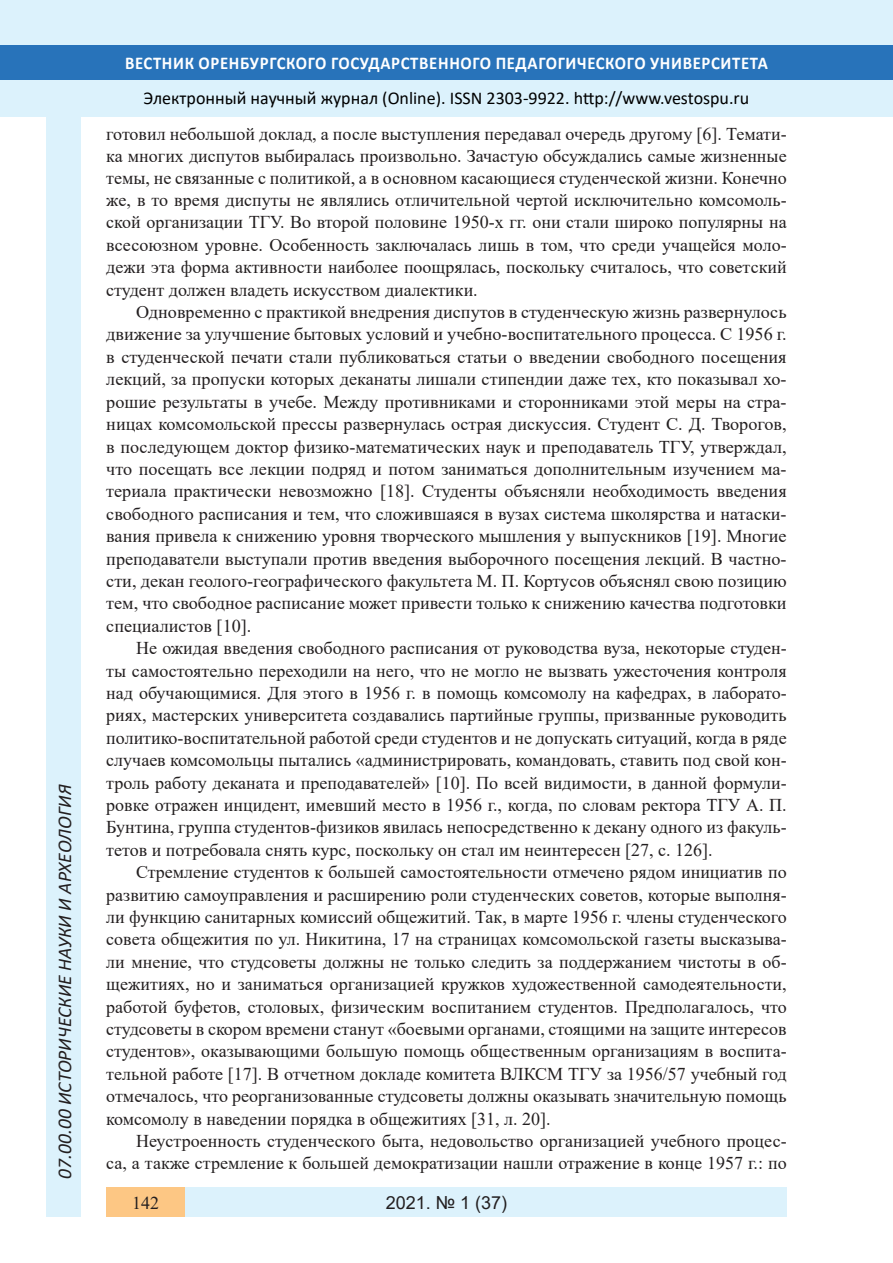
<style>
.page{position:relative;width:893px;height:1263px;background:#fff}
.page>*{position:absolute;margin:0;border:0;box-sizing:border-box;transform-origin:0 0}
.t1{font:italic 19.5px "Calibri";color:#231f20}
.Стиль2{font:18px/22.4px "Times New Roman";color:#231f20;text-align:justify}
.t2{font:18px "Calibri";color:#000}
.t3{font:700 18px "Calibri";letter-spacing:.04em;color:#fff;scale:.93 1}
.t4{font:18px "Arial";color:#231f20}
.t5{font:700 18px "Book Antiqua";color:#231f20}
</style>
<div class="page">
<div style="left:0;top:0;width:893px;height:116px;background:#dcf2fc"></div>
<div style="left:0;top:45px;width:893px;height:34px;background:#2873ba"></div>
<div style="left:106px;top:1188px;width:681px;height:29px;background:#dcf2fc"></div>
<div style="left:106px;top:1188px;width:79px;height:29px;background:#fdc784"></div>
<div style="left:47px;top:116px;width:34px;height:1101px;background:#dcf2fc"></div>
<p class="t1" style="left:51px;top:1179px;width:395px;rotate:-90deg">07.00.00 ИСТОРИЧЕСКИЕ НАУКИ И АРХЕОЛОГИЯ</p>
<p class="t1" style="left:51px;top:1105px;width:206px;rotate:-90deg">БИОЛОГИЧЕСКИЕ НАУКИ</p>
<p class="t1" style="left:51px;top:1169px;width:11px;rotate:-90deg">3</p>
<p class="t3" style="left:125px;top:50px;width:693px">ВЕСТНИК ОРЕНБУРГСКОГО ГОСУДАРСТВЕННОГО ПЕДАГОГИЧЕСКОГО УНИВЕРСИТЕТА</p>
<p class="t2" style="left:144px;top:85px;width:607px">Электронный научный журнал (Online). ISSN 2303-9922. http://www.vestospu.ru</p>
<p class="t2" style="left:583px;top:85px;width:13px">t</p>
<p class="t2" style="left:583px;top:85px;width:13px">t</p>
<p class="Стиль2" style="left:106px;top:122px;width:682px">готовил небольшой доклад, а после выступления передавал очередь другому [6]. Темати&shy;ка многих диспутов выбиралась произвольно. Зачастую обсуждались самые жизненные темы, не связанные с политикой, а в основном касающиеся студенческой жизни. Конечно же, в то время диспуты не являлись отличительной чертой исключительно комсомоль&shy;ской организации ТГУ. Во второй половине 1950-х гг. они стали широко популярны на всесоюзном уровне. Особенность заключалась лишь в том, что среди учащейся моло&shy;дежи эта форма активности наиболее поощрялась, поскольку считалось, что советский студент должен владеть искусством диалектики.</p>
<p class="Стиль2" style="left:106px;top:300px;width:682px;text-indent:30px">Одновременно с практикой внедрения диспутов в студенческую жизнь развернулось движение за улучшение бытовых условий и учебно-воспитательного процесса. С 1956 г. в студенческой печати стали публиковаться статьи о введении свободного посещения лекций, за пропуски которых деканаты лишали стипендии даже тех, кто показывал хо&shy;рошие результаты в учебе. Между противниками и сторонниками этой меры на стра&shy;ницах комсомольской прессы развернулась острая дискуссия. Студент С. Д. Творогов, в последующем доктор физико-математических наук и преподаватель ТГУ, утверждал, что посещать все лекции подряд и потом заниматься дополнительным изучением ма&shy;териала практически невозможно [18]. Студенты объясняли необходимость введения свободного расписания и тем, что сложившаяся в вузах система школярства и натаски&shy;вания привела к снижению уровня творческого мышления у выпускников [19]. Многие преподаватели выступали против введения выборочного посещения лекций. В частно&shy;сти, декан геолого-географического факультета М. П. Кортусов объяснял свою позицию тем, что свободное расписание может привести только к снижению качества подготовки специалистов [10].</p>
<p class="Стиль2" style="left:106px;top:636px;width:682px;text-indent:30px">Не ожидая введения свободного расписания от руководства вуза, некоторые студен&shy;ты самостоятельно переходили на него, что не могло не вызвать ужесточения контроля над обучающимися. Для этого в 1956 г. в помощь комсомолу на кафедрах, в лаборато&shy;риях, мастерских университета создавались партийные группы, призванные руководить политико-воспитательной работой среди студентов и не допускать ситуаций, когда в ряде случаев комсомольцы пытались «администрировать, командовать, ставить под свой кон&shy;троль работу деканата и преподавателей» [10]. По всей видимости, в данной формули&shy;ровке отражен инцидент, имевший место в 1956 г., когда, по словам ректора ТГУ А. П.<br>Бунтина, группа студентов-физиков явилась непосредственно к декану одного из факуль&shy;тетов и потребовала снять курс, поскольку он стал им неинтересен [27, с. 126].</p>
<p class="Стиль2" style="left:106px;top:860px;width:682px;text-indent:30px">Стремление студентов к большей самостоятельности отмечено рядом инициатив по развитию самоуправления и расширению роли студенческих советов, которые выполня&shy;ли функцию санитарных комиссий общежитий. Так, в марте 1956 г. члены студенческого совета общежития по ул. Никитина, 17 на страницах комсомольской газеты высказыва&shy;ли мнение, что студсоветы должны не только следить за поддержанием чистоты в об&shy;щежитиях, но и заниматься организацией кружков художественной самодеятельности, работой буфетов, столовых, физическим воспитанием студентов. Предполагалось, что студсоветы в скором времени станут «боевыми органами, стоящими на защите интересов студентов», оказывающими большую помощь общественным организациям в воспита&shy;тельной работе [17]. В отчетном докладе комитета ВЛКСМ ТГУ за 1956/57 учебный год отмечалось, что реорганизованные студсоветы должны оказывать значительную помощь комсомолу в наведении порядка в общежитиях [31, л. 20].</p>
<p class="Стиль2" style="left:106px;top:1129px;width:682px;text-align:right">Неустроенность студенческого быта, недовольство организацией учебного процес-<br>са, а также стремление к большей демократизации нашли отражение в конце 1957 г.: по</p>
<p class="t5" style="left:390px;top:1190px;width:37px">2018</p>
<p class="t5" style="left:479px;top:1190px;width:25px">25)</p>
<p class="t4" style="left:386px;top:1190px;width:123px">2021. № 1 (37)</p>
<p class="Стиль2" style="left:132px;top:1191px;width:28px">142</p>
<p class="t5" style="left:460px;top:1190px;width:39px">2 6</p>
</div>
